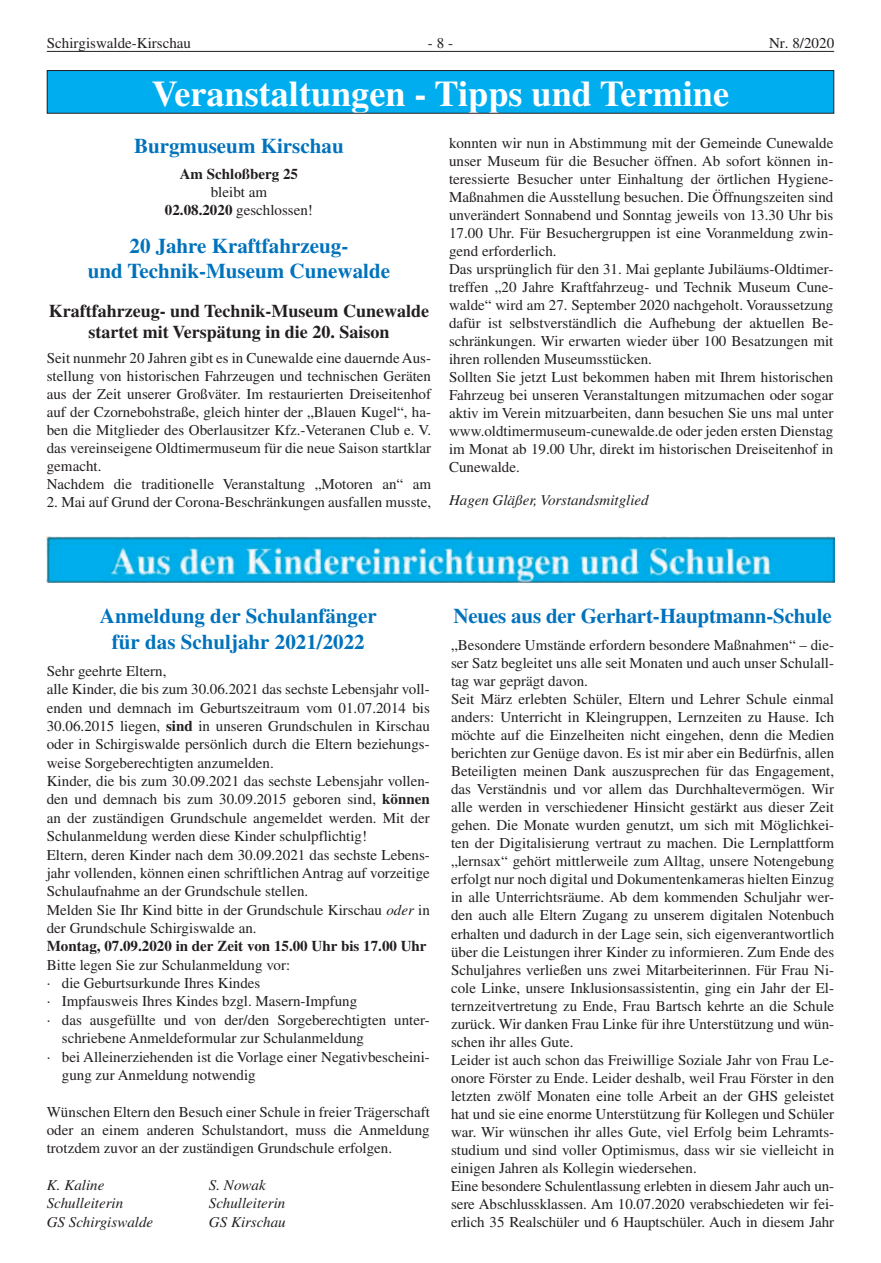
<style>
.page{position:relative;width:881px;height:1263px;background:#fff}
.page>*{position:absolute;margin:0;border:0;box-sizing:border-box;transform-origin:0 0}
.t1{font:700 36.15px "Times LT";color:#fff}
.t2{font:700 21px/25.2px "Times LT";color:#0072bc;text-align:center}
.t3{font:700 18px/21.6px "Times LT";color:#231f20;text-align:center}
.t4{font:15px/18px "Times LT";color:#231f20}
.t5{font:italic 15px "Times LT";color:#231f20}
.t6{font:700 15px "Times LT";color:#231f20}
.s1{font-weight:700}
.s2{font-style:italic}
</style>
<div class="page">
<hr style="left:47px;top:51px;width:786px;height:1px;background:#231f20">
<div style="left:47px;top:71px;width:786px;height:42px;background:#00aeef"></div>
<div style="left:47px;top:70px;width:786px;height:44px;border:1px solid #231f20"></div>
<img style="left:47px;top:537px;width:786px;height:45px">
<p class="t4" style="left:47px;top:34px;width:146px">Schirgiswalde-Kirschau</p>
<p class="t4" style="left:428px;top:34px;width:26px">- 8 -</p>
<p class="t4" style="left:768px;top:34px;width:66px">Nr. 8/2020</p>
<h1 class="t1" style="left:152px;top:72px;width:578px">Veranstaltungen - Tipps und Termine</h1>
<h2 class="t2" style="left:134px;top:132px;width:211px">Burgmuseum Kirschau</h2>
<p class="t6" style="left:180px;top:165px;width:120px">Am Schloßberg 25</p>
<p class="t4" style="left:165px;top:183px;width:149px;text-align:center">bleibt am<br><span class="s1">02.08.2020</span> geschlossen!</p>
<h2 class="t2" style="left:88px;top:233px;width:303px">20 Jahre Kraftfahrzeug-<br>und Technik-Museum Cunewalde</h2>
<p class="t3" style="left:49px;top:300px;width:382px">Kraftfahrzeug- und Technik-Museum Cunewalde startet mit Verspätung in die 20. Saison</p>
<p class="t4" style="left:47px;top:349px;width:385px">Seit nunmehr 20 Jahren gibt es in Cunewalde eine dauernde Aus&shy;stellung von historischen Fahrzeugen und technischen Geräten aus der Zeit unserer Großväter. Im restaurierten Dreiseitenhof auf der Czornebohstraße, gleich hinter der „Blauen Kugel“, ha&shy;ben die Mitglieder des Oberlausitzer Kfz.-Veteranen Club e. V. das vereinseigene Oldtimermuseum für die neue Saison startklar gemacht.<br>Nachdem die traditionelle Veranstaltung „Motoren an“ am</p>
<p class="t4" style="left:47px;top:493px;width:385px">2. Mai auf Grund der Corona-Beschränkungen ausfallen musste,</p>
<p class="t4" style="left:449px;top:134px;width:385px">konnten wir nun in Abstimmung mit der Gemeinde Cunewalde unser Museum für die Besucher öffnen. Ab sofort können in&shy;teressierte Besucher unter Einhaltung der örtlichen Hygiene-Maßnahmen die Ausstellung besuchen. Die Öffnungszeiten sind unverändert Sonnabend und Sonntag jeweils von 13.30 Uhr bis 17.00 Uhr. Für Besuchergruppen ist eine Voranmeldung zwin&shy;gend erforderlich.<br>Das ursprünglich für den 31. Mai geplante Jubiläums-Oldtimer&shy;treffen „20 Jahre Kraftfahrzeug- und Technik Museum Cune&shy;walde“ wird am 27. September 2020 nachgeholt. Voraussetzung dafür ist selbstverständlich die Aufhebung der aktuellen Be&shy;schränkungen. Wir erwarten wieder über 100 Besatzungen mit ihren rollenden Museumsstücken.<br>Sollten Sie jetzt Lust bekommen haben mit Ihrem historischen Fahrzeug bei unseren Veranstaltungen mitzumachen oder sogar aktiv im Verein mitzuarbeiten, dann besuchen Sie uns mal unter www.oldtimermuseum-cunewalde.de oder jeden ersten Dienstag im Monat ab 19.00 Uhr, direkt im historischen Dreiseitenhof in Cunewalde.</p>
<p class="t5" style="left:449px;top:491px;width:201px">Hagen Gläßer, Vorstandsmitglied</p>
<h2 class="t2" style="left:100px;top:603px;width:278px">Anmeldung der Schulanfänger für das Schuljahr 2021/2022</h2>
<p class="t4" style="left:47px;top:661px;width:384px">Sehr geehrte Eltern,<br>alle Kinder, die bis zum 30.06.2021 das sechste Lebensjahr voll&shy;enden und demnach im Geburtszeitraum vom 01.07.2014 bis 30.06.2015 liegen, <span class="s1">sind</span> in unseren Grundschulen in Kirschau oder in Schirgiswalde persönlich durch die Eltern beziehungs&shy;weise Sorgeberechtigten anzumelden.<br>Kinder, die bis zum 30.09.2021 das sechste Lebensjahr vollen&shy;den und demnach bis zum 30.09.2015 geboren sind, <span class="s1">können </span>an der zuständigen Grundschule angemeldet werden. Mit der Schulanmeldung werden diese Kinder schulpflichtig!<br>Eltern, deren Kinder nach dem 30.09.2021 das sechste Lebens&shy;jahr vollenden, können einen schriftlichen Antrag auf vorzeitige Schulaufnahme an der Grundschule stellen.<br>Melden Sie Ihr Kind bitte in der Grundschule Kirschau <span class="s2">oder</span> in der Grundschule Schirgiswalde an.</p>
<p class="t6" style="left:47px;top:937px;width:381px">Montag, 07.09.2020 in der Zeit von 15.00 Uhr bis 17.00 Uhr</p>
<p class="t4" style="left:47px;top:955px;width:245px">Bitte legen Sie zur Schulanmeldung vor:</p>
<p class="t4" style="left:47px;top:974px;width:215px">· die Geburtsurkunde Ihres Kindes</p>
<p class="t4" style="left:47px;top:992px;width:312px">· Impfausweis Ihres Kindes bzgl. Masern-Impfung</p>
<p class="t4" style="left:47px;top:1010px;width:384px">· das ausgefüllte und von der/den Sorgeberechtigten unter-</p>
<p class="t4" style="left:62px;top:1029px;width:304px">schriebene Anmeldeformular zur Schulanmeldung</p>
<p class="t4" style="left:47px;top:1047px;width:384px">· bei Alleinerziehenden ist die Vorlage einer Negativbescheini-</p>
<p class="t4" style="left:62px;top:1066px;width:195px">gung zur Anmeldung notwendig</p>
<p class="t4" style="left:47px;top:1102px;width:384px;text-align:justify">Wünschen Eltern den Besuch einer Schule in freier Trägerschaft oder an einem anderen Schulstandort, muss die Anmeldung trotzdem zuvor an der zuständigen Grundschule erfolgen.</p>
<p class="t5" style="left:47px;top:1176px;width:59px">K. Kaline</p>
<p class="t5" style="left:209px;top:1176px;width:58px">S. Nowak</p>
<p class="t5" style="left:47px;top:1195px;width:78px">Schulleiterin</p>
<p class="t5" style="left:209px;top:1195px;width:78px">Schulleiterin</p>
<p class="t5" style="left:47px;top:1213px;width:108px">GS Schirgiswalde</p>
<p class="t5" style="left:209px;top:1213px;width:78px">GS Kirschau</p>
<h2 class="t2" style="left:453px;top:603px;width:379px">Neues aus der Gerhart-Hauptmann-Schule</h2>
<p class="t4" style="left:451px;top:636px;width:384px">„Besondere Umstände erfordern besondere Maßnahmen“ – die&shy;ser Satz begleitet uns alle seit Monaten und auch unser Schulall&shy;tag war geprägt davon.<br>Seit März erlebten Schüler, Eltern und Lehrer Schule einmal anders: Unterricht in Kleingruppen, Lernzeiten zu Hause. Ich möchte auf die Einzelheiten nicht eingehen, denn die Medien berichten zur Genüge davon. Es ist mir aber ein Bedürfnis, allen Beteiligten meinen Dank auszusprechen für das Engagement, das Verständnis und vor allem das Durchhaltevermögen. Wir alle werden in verschiedener Hinsicht gestärkt aus dieser Zeit gehen. Die Monate wurden genutzt, um sich mit Möglichkei&shy;ten der Digitalisierung vertraut zu machen. Die Lernplattform „lernsax“ gehört mittlerweile zum Alltag, unsere Notengebung erfolgt nur noch digital und Dokumentenkameras hielten Einzug in alle Unterrichtsräume. Ab dem kommenden Schuljahr wer&shy;den auch alle Eltern Zugang zu unserem digitalen Notenbuch erhalten und dadurch in der Lage sein, sich eigenverantwortlich über die Leistungen ihrer Kinder zu informieren. Zum Ende des Schuljahres verließen uns zwei Mitarbeiterinnen. Für Frau Ni&shy;cole Linke, unsere Inklusionsassistentin, ging ein Jahr der El&shy;ternzeitvertretung zu Ende, Frau Bartsch kehrte an die Schule zurück. Wir danken Frau Linke für ihre Unterstützung und wün&shy;schen ihr alles Gute.<br>Leider ist auch schon das Freiwillige Soziale Jahr von Frau Le&shy;onore Förster zu Ende. Leider deshalb, weil Frau Förster in den letzten zwölf Monaten eine tolle Arbeit an der GHS geleistet hat und sie eine enorme Unterstützung für Kollegen und Schüler war. Wir wünschen ihr alles Gute, viel Erfolg beim Lehramts&shy;studium und sind voller Optimismus, dass wir sie vielleicht in einigen Jahren als Kollegin wiedersehen.<br>Eine besondere Schulentlassung erlebten in diesem Jahr auch un&shy;sere Abschlussklassen. Am 10.07.2020 verabschiedeten wir fei&shy;erlich 35 Realschüler und 6 Hauptschüler. Auch in diesem Jahr</p>
</div>
